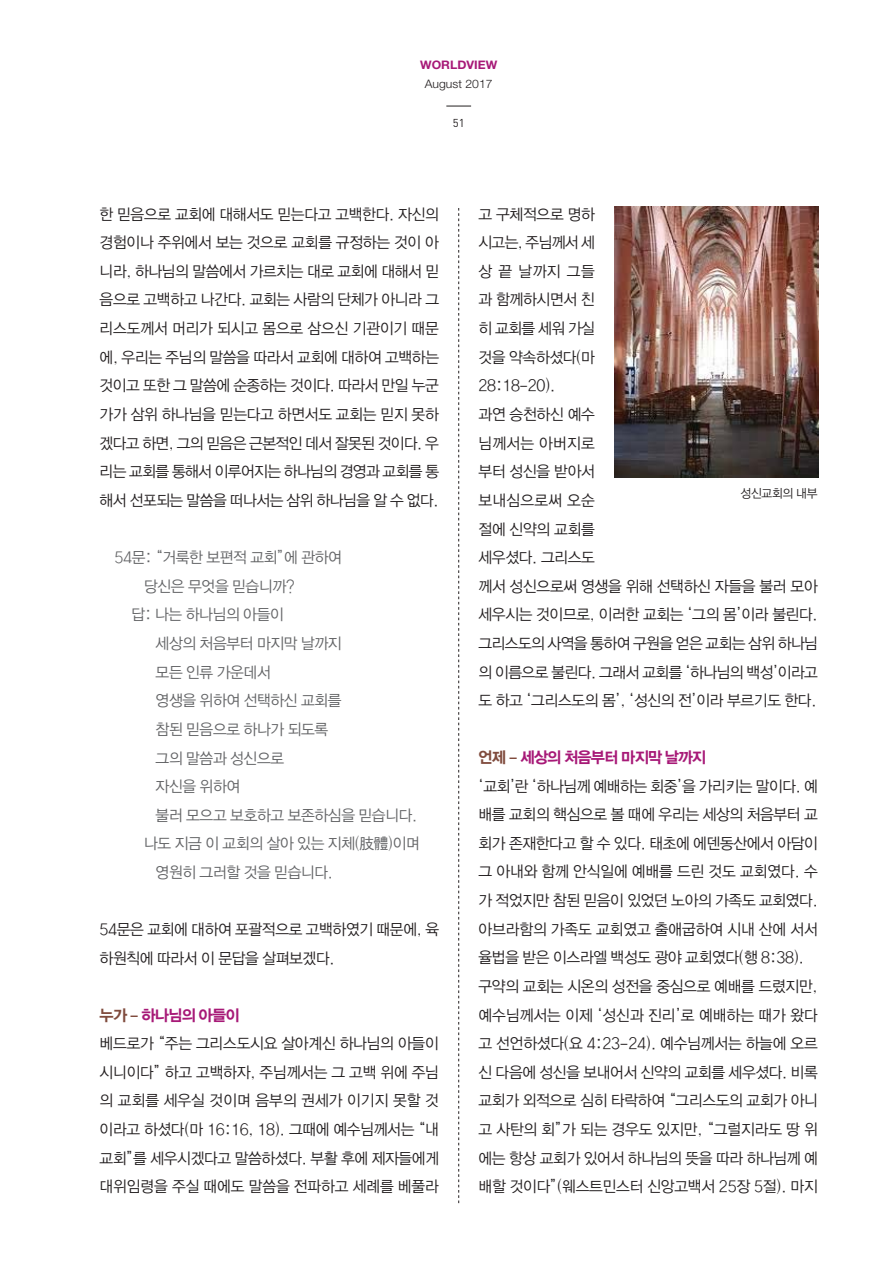
<style>
.page{position:relative;width:893px;height:1263px;background:#fff}
.page>*{position:absolute;margin:0;border:0;box-sizing:border-box;transform-origin:0 0}
.t1{font:15.75px "Yoon Gothic B KS Cms UHC H";letter-spacing:-.05em;color:#a71977}
.t2{font:15.6px/28.7px "Yoon Gothic L KS Cms UHC H";letter-spacing:-.02em;color:#231f20;scale:.96 1}
.t3{font:15.6px "Yoon Gothic L KS Cms UHC H";letter-spacing:-.02em;color:#636466;scale:.96 1}
.t4{font:12.3px "Yoon Gothic L KS Cms UHC H";letter-spacing:-.02em;color:#231f20;scale:.96 1}
.t5{font:300 11.7px "Helvetica Neue LT Pro";color:#231f20;scale:1.04 1}
.t6{font:700 11.7px "Helvetica Neue LT Pro";color:#a71977;scale:1.04 1}
.t7{font:11.4px "DIN";color:#231f20}
.s1{color:#804b3d}
</style>
<div class="page">
<svg style="left:458px;top:208px;width:1px;height:995px"></svg>
<img style="left:615px;top:206px;width:203px;height:272px">
<svg style="left:446px;top:106px;width:25px;height:1px"></svg>
<p class="t6" style="left:420px;top:58px;width:76px">WORLDVIEW</p>
<p class="t5" style="left:425px;top:77px;width:67px">August 2017</p>
<p class="t7" style="left:453px;top:116px;width:13px">51</p>
<p class="t2" style="left:100px;top:200px;width:355px;text-align:justify">한 믿음으로 교회에 대해서도 믿는다고 고백한다. 자신의 경험이나 주위에서 보는 것으로 교회를 규정하는 것이 아 니라, 하나님의 말씀에서 가르치는 대로 교회에 대해서 믿 음으로 고백하고 나간다. 교회는 사람의 단체가 아니라 그 리스도께서 머리가 되시고 몸으로 삼으신 기관이기 때문 에, 우리는 주님의 말씀을 따라서 교회에 대하여 고백하는 것이고 또한 그 말씀에 순종하는 것이다. 따라서 만일 누군 가가 삼위 하나님을 믿는다고 하면서도 교회는 믿지 못하 겠다고 하면, 그의 믿음은 근본적인 데서 잘못된 것이다. 우 리는 교회를 통해서 이루어지는 하나님의 경영과 교회를 통 해서 선포되는 말씀을 떠나서는 삼위 하나님을 알 수 없다.</p>
<p class="t3" style="left:114px;top:550px;width:238px">54문: “거룩한 보편적 교회”에 관하여</p>
<p class="t3" style="left:144px;top:579px;width:159px">당신은 무엇을 믿습니까?</p>
<p class="t3" style="left:131px;top:608px;width:160px">답: 나는 하나님의 아들이</p>
<p class="t3" style="left:156px;top:636px;width:195px">세상의 처음부터 마지막 날까지</p>
<p class="t3" style="left:156px;top:665px;width:121px">모든 인류 가운데서</p>
<p class="t3" style="left:156px;top:694px;width:195px">영생을 위하여 선택하신 교회를</p>
<p class="t3" style="left:156px;top:722px;width:181px">참된 믿음으로 하나가 되도록</p>
<p class="t3" style="left:156px;top:751px;width:135px">그의 말씀과 성신으로</p>
<p class="t3" style="left:156px;top:779px;width:90px">자신을 위하여</p>
<p class="t3" style="left:156px;top:808px;width:274px">불러 모으고 보호하고 보존하심을 믿습니다.</p>
<p class="t3" style="left:144px;top:837px;width:289px">나도 지금 이 교회의 살아 있는 지체(肢體)이며</p>
<p class="t3" style="left:156px;top:865px;width:186px">영원히 그러할 것을 믿습니다.</p>
<p class="t2" style="left:100px;top:916px;width:355px">54문은 교회에 대하여 포괄적으로 고백하였기 때문에, 육 하원칙에 따라서 이 문답을 살펴보겠다.</p>
<p class="t1" style="left:100px;top:1008px;width:141px"><span class="s1">누가 -</span> 하나님의 아들이</p>
<p class="t2" style="left:100px;top:1030px;width:355px;text-align:justify">베드로가 “주는 그리스도시요 살아계신 하나님의 아들이 시니이다” 하고 고백하자, 주님께서는 그 고백 위에 주님 의 교회를 세우실 것이며 음부의 권세가 이기지 못할 것 이라고 하셨다(마 16:16, 18). 그때에 예수님께서는 “내 교회”를 세우시겠다고 말씀하셨다. 부활 후에 제자들에게 대위임령을 주실 때에도 말씀을 전파하고 세례를 베풀라</p>
<p class="t2" style="left:478px;top:200px;width:355px">고 구체적으로 명하<br>시고는, 주님께서 세<br>상 끝 날까지 그들<br>과 함께하시면서 친<br>히 교회를 세워 가실<br>것을 약속하셨다(마<br>28:18-20).<br>과연 승천하신 예수<br>님께서는 아버지로<br>부터 성신을 받아서<br>보내심으로써 오순<br>절에 신약의 교회를<br>세우셨다. 그리스도<br>께서 성신으로써 영생을 위해 선택하신 자들을 불러 모아 세우시는 것이므로, 이러한 교회는 ‘그의 몸’이라 불린다. 그리스도의 사역을 통하여 구원을 얻은 교회는 삼위 하나님 의 이름으로 불린다. 그래서 교회를 ‘하나님의 백성’이라고 도 하고 ‘그리스도의 몸’, ‘성신의 전’이라 부르기도 한다.</p>
<p class="t4" style="left:740px;top:487px;width:82px">성신교회의 내부</p>
<p class="t1" style="left:478px;top:750px;width:229px"><span class="s1">언제 -</span> 세상의 처음부터 마지막 날까지</p>
<p class="t2" style="left:478px;top:772px;width:355px">‘교회’란 ‘하나님께 예배하는 회중’을 가리키는 말이다. 예 배를 교회의 핵심으로 볼 때에 우리는 세상의 처음부터 교 회가 존재한다고 할 수 있다. 태초에 에덴동산에서 아담이 그 아내와 함께 안식일에 예배를 드린 것도 교회였다. 수 가 적었지만 참된 믿음이 있었던 노아의 가족도 교회였다. 아브라함의 가족도 교회였고 출애굽하여 시내 산에 서서 율법을 받은 이스라엘 백성도 광야 교회였다(행 8:38). 구약의 교회는 시온의 성전을 중심으로 예배를 드렸지만, 예수님께서는 이제 ‘성신과 진리’로 예배하는 때가 왔다 고 선언하셨다(요 4:23-24). 예수님께서는 하늘에 오르 신 다음에 성신을 보내어서 신약의 교회를 세우셨다. 비록 교회가 외적으로 심히 타락하여 “그리스도의 교회가 아니 고 사탄의 회”가 되는 경우도 있지만, “그럴지라도 땅 위 에는 항상 교회가 있어서 하나님의 뜻을 따라 하나님께 예 배할 것이다”(웨스트민스터 신앙고백서 25장 5절). 마지</p>
</div>
